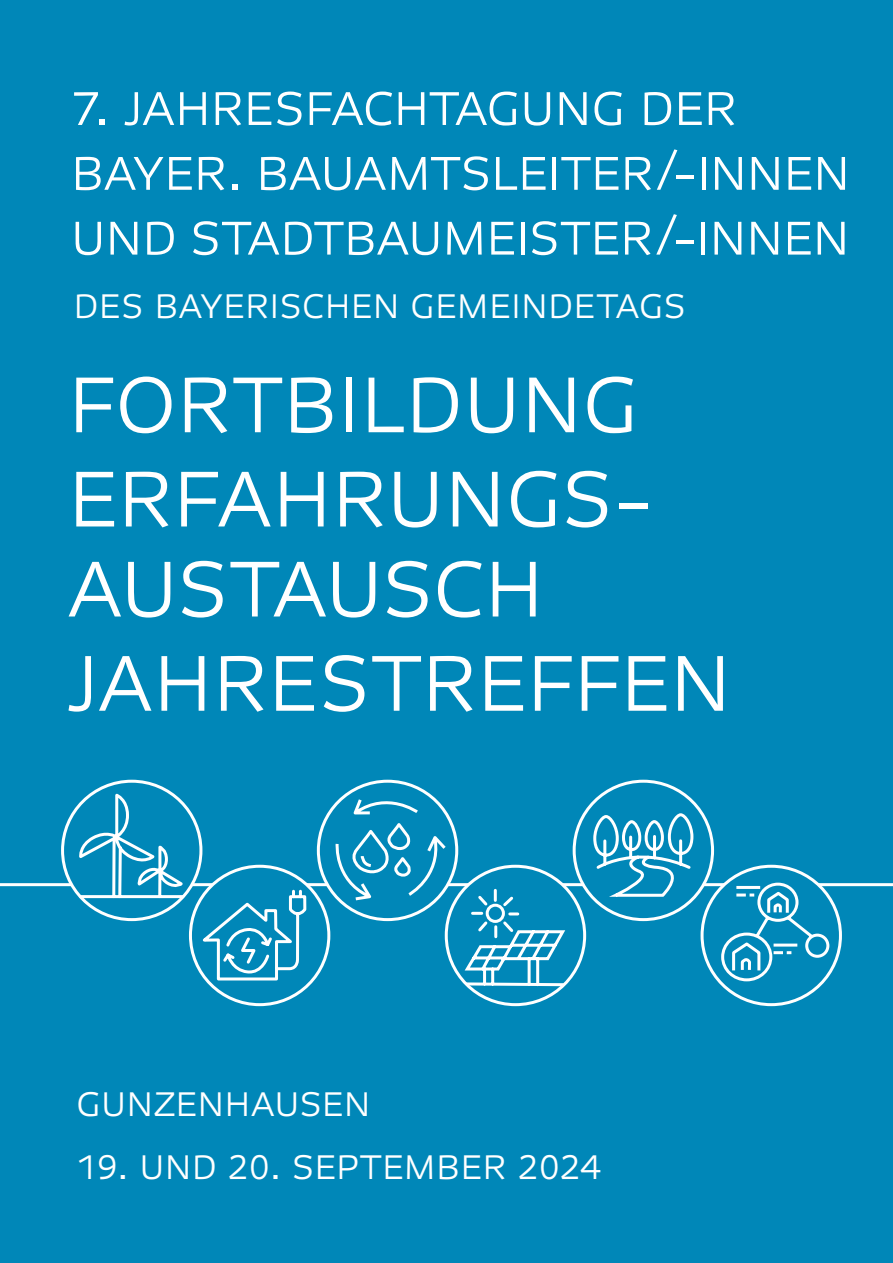
<style>
.page{position:relative;width:893px;height:1263px;background:#0087b8}
.page>*{position:absolute;margin:0;border:0;box-sizing:border-box;transform-origin:0 0}
.t1{font:300 90px/92.8px "Pandera";letter-spacing:-.005em;color:#fff}
.t2{font:300 54px/64.8px "Pandera";letter-spacing:-.01em;color:#fff}
.t3{font:300 39px "Pandera";letter-spacing:.005em;color:#fff}
</style>
<div class="page">
<hr style="left:0;top:883px;width:893px;height:3px;background:#fff">
<div style="left:318px;top:781px;width:139px;height:138px;background:#0087b8;border-radius:50%"></div>
<div style="left:317px;top:780px;width:141px;height:141px;border:3px solid #fff;border-radius:50%"></div>
<svg style="left:334px;top:791px;width:115px;height:111px"></svg>
<div style="left:190px;top:866px;width:139px;height:139px;background:#0087b8;border-radius:50%"></div>
<div style="left:189px;top:865px;width:141px;height:141px;border:3px solid #fff;border-radius:50%"></div>
<svg style="left:196px;top:888px;width:111px;height:94px"></svg>
<div style="left:574px;top:781px;width:138px;height:138px;background:#0087b8;border-radius:50%"></div>
<div style="left:573px;top:780px;width:141px;height:141px;border:3px solid #fff;border-radius:50%"></div>
<div style="left:701px;top:865px;width:141px;height:141px;border:3px solid #fff;border-radius:50%"></div>
<svg style="left:720px;top:881px;width:111px;height:102px"></svg>
<div style="left:63px;top:781px;width:138px;height:138px;background:#0087b8;border-radius:50%"></div>
<div style="left:61px;top:780px;width:141px;height:141px;border:3px solid #fff;border-radius:50%"></div>
<svg style="left:78px;top:792px;width:108px;height:108px"></svg>
<div style="left:446px;top:866px;width:139px;height:139px;background:#0087b8;border-radius:50%"></div>
<div style="left:445px;top:865px;width:141px;height:141px;border:3px solid #fff;border-radius:50%"></div>
<svg style="left:462px;top:887px;width:106px;height:101px"></svg>
<svg style="left:592px;top:813px;width:103px;height:85px"></svg>
<p class="t2" style="left:71px;top:76px;width:781px">7. JAHRESFACHTAGUNG DER<br>BAYER. BAUAMTSLEITER/-INNEN<br>UND STADTBAUMEISTER/-INNEN</p>
<p class="t3" style="left:73px;top:283px;width:614px">DES BAYERISCHEN GEMEINDETAGS</p>
<h1 class="t1" style="left:68px;top:358px;width:665px">FORTBILDUNG<br>ERFAHRUNGS-<br>AUSTAUSCH<br>JAHRESTREFFEN</h1>
<p class="t3" style="left:77px;top:1081px;width:296px">GUNZENHAUSEN</p>
<p class="t3" style="left:77px;top:1144px;width:527px">19. UND 20. SEPTEMBER 2024</p>
</div>
